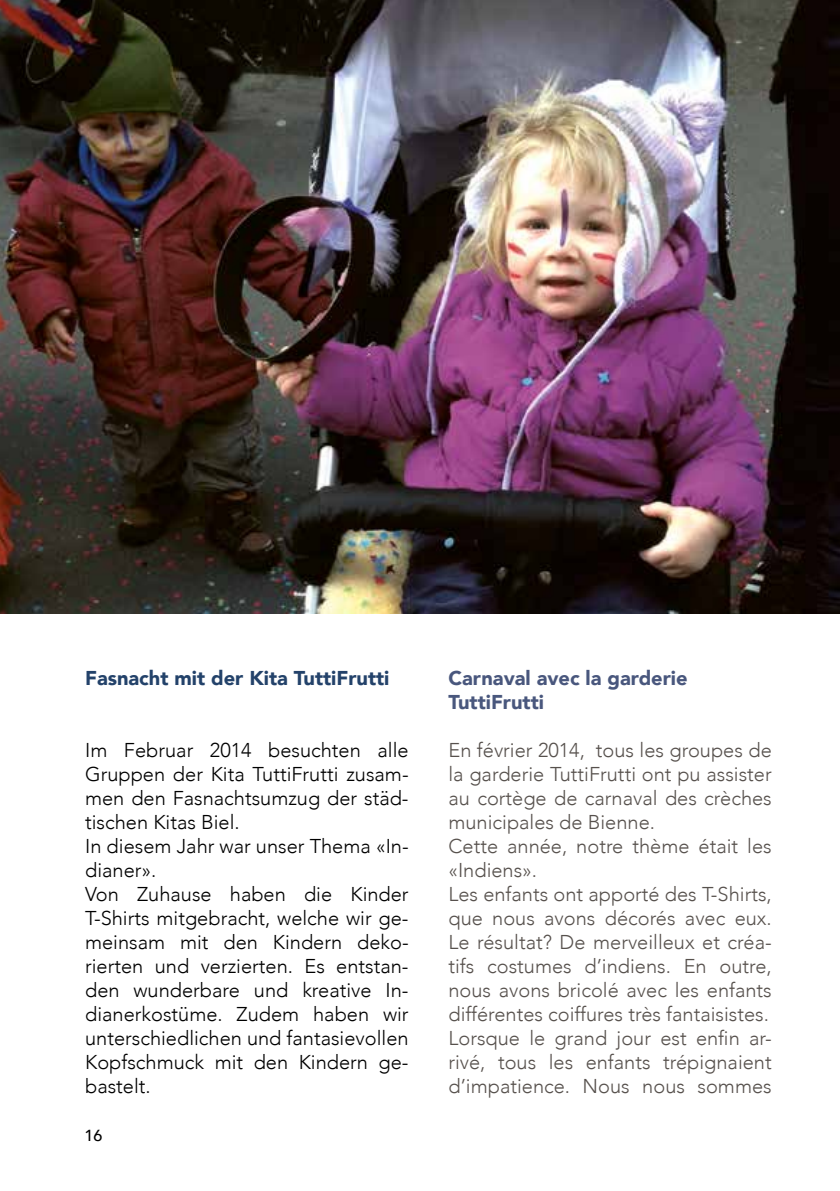
<style>
.page{position:relative;width:840px;height:1191px;background:#fff}
.page>*{position:absolute;margin:0;border:0;box-sizing:border-box;transform-origin:0 0}
.t1{font:300 20px/24px "Avenir";color:#57514d}
.t2{font:300 20px/24px "Avenir";color:#000}
.t3{font:900 20px/24px "Avenir";color:#49577d}
.t4{font:900 20px "Avenir";color:#23426a}
.t5{font:500 16px "Avenir";color:#000}
</style>
<div class="page">
<img style="left:0;top:0;width:839px;height:613px">
<p class="t4" style="left:85px;top:661px;width:306px">Fasnacht mit der Kita TuttiFrutti</p>
<p class="t2" style="left:85px;top:738px;width:325px">Im Februar 2014 besuchten alle<br>Gruppen der Kita TuttiFrutti zusam&shy;men den Fasnachtsumzug der städ&shy;tischen Kitas Biel.<br>In diesem Jahr war unser Thema «In&shy;dianer».<br>Von Zuhause haben die Kinder<br>T-Shirts mitgebracht, welche wir ge&shy;meinsam mit den Kindern deko&shy;rierten und verzierten. Es entstan&shy;den wunderbare und kreative In&shy;dianerkostüme. Zudem haben wir unterschiedlichen und fantasievollen<br>Kopfschmuck mit den Kindern ge&shy;bastelt.</p>
<p class="t5" style="left:84px;top:1122px;width:19px">16</p>
<p class="t3" style="left:448px;top:666px;width:240px">Carnaval avec la garderie<br>TuttiFrutti</p>
<p class="t1" style="left:448px;top:738px;width:325px">En février 2014, tous les groupes de la garderie TuttiFrutti ont pu assister au cortège de carnaval des crèches municipales de Bienne.<br>Cette année, notre thème était les «Indiens».<br>Les enfants ont apporté des T-Shirts, que nous avons décorés avec eux.<br>Le résultat? De merveilleux et créa&shy;tifs costumes d’indiens. En outre, nous avons bricolé avec les enfants différentes coiffures très fantaisistes.<br>Lorsque le grand jour est enfin ar&shy;rivé, tous les enfants trépignaient d’impatience. Nous nous sommes</p>
</div>
